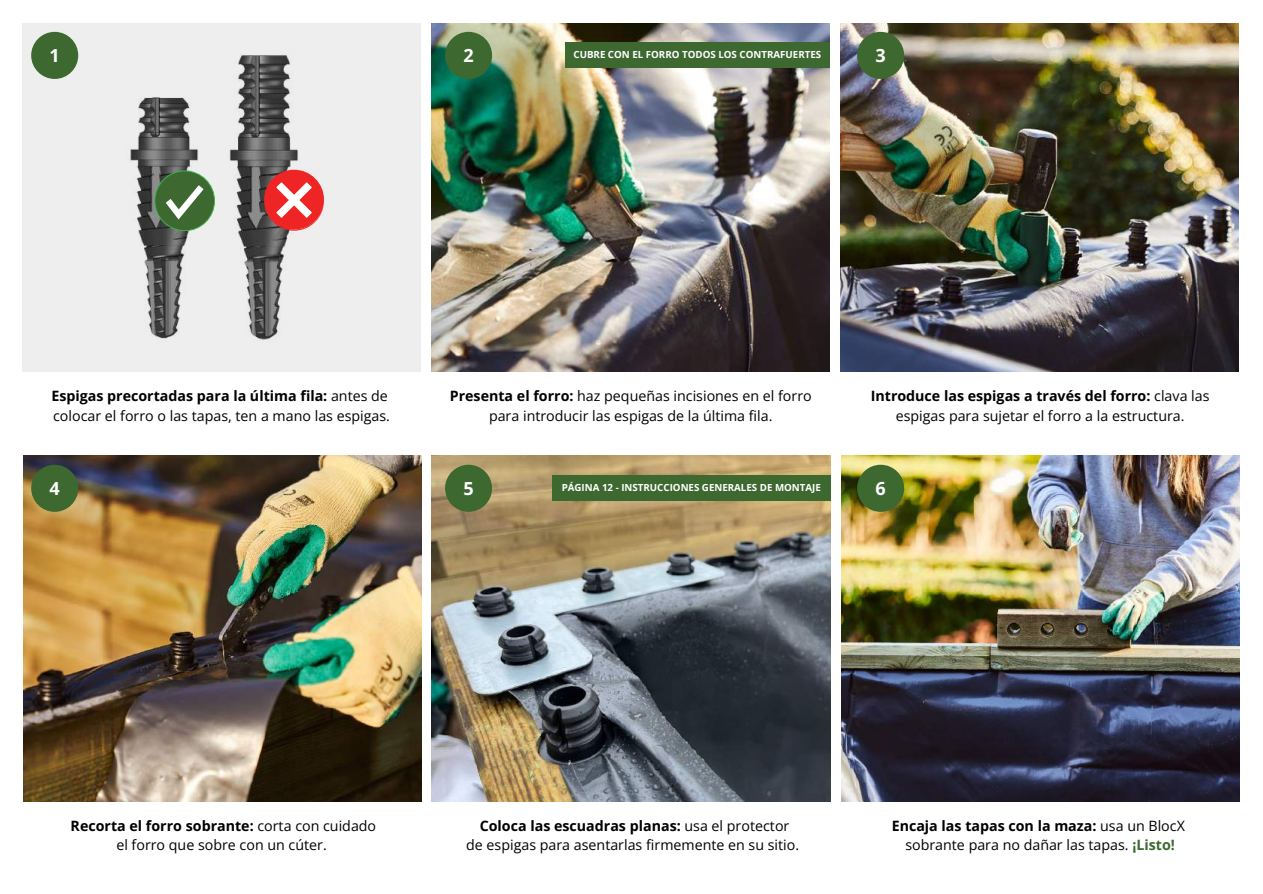
<style>
.page{position:relative;width:1263px;height:894px;background:#fff}
.page>*{position:absolute;margin:0;border:0;box-sizing:border-box;transform-origin:0 0}
.t1{font:700 18px "Open Sans";color:#fff}
.t2{font:14.25px/19.2px "Open Sans";color:#000;text-align:center}
.t3{font:700 9.75px "Open Sans";color:#fff}
.s1{font-weight:700}
.s2{font-weight:700;color:#3d6830}
</style>
<div class="page">
<div style="left:23px;top:24px;width:398px;height:348px;background:#eee"></div>
<img style="left:431px;top:24px;width:398px;height:348px">
<img style="left:841px;top:24px;width:398px;height:348px">
<img style="left:24px;top:455px;width:398px;height:346px">
<img style="left:432px;top:455px;width:398px;height:346px">
<img style="left:841px;top:455px;width:399px;height:346px">
<div style="left:31px;top:32px;width:47px;height:47px;background:#3d6830;border-radius:50%"></div>
<div style="left:445px;top:32px;width:47px;height:47px;background:#3d6830;border-radius:50%"></div>
<div style="left:857px;top:32px;width:47px;height:47px;background:#3d6830;border-radius:50%"></div>
<div style="left:31px;top:464px;width:47px;height:47px;background:#3d6830;border-radius:50%"></div>
<div style="left:445px;top:464px;width:47px;height:47px;background:#3d6830;border-radius:50%"></div>
<div style="left:857px;top:464px;width:47px;height:47px;background:#3d6830;border-radius:50%"></div>
<img style="left:229px;top:54px;width:71px;height:286px">
<img style="left:130px;top:97px;width:76px;height:242px">
<svg style="left:264px;top:170px;width:60px;height:60px;background:#e06262"></svg>
<div style="left:155px;top:171px;width:59px;height:59px;background:#3d6830;border-radius:50%"></div>
<div style="left:155px;top:171px;width:59px;height:59px;border:1px solid #3fb24f;border-radius:50%"></div>
<svg style="left:166px;top:185px;width:38px;height:34px"></svg>
<div style="left:552px;top:475px;width:279px;height:26px;background:#3d6830"></div>
<div style="left:565px;top:43px;width:265px;height:25px;background:#3d6830"></div>
<p class="t1" style="left:50px;top:43px;width:12px">1</p>
<p class="t1" style="left:463px;top:43px;width:12px">2</p>
<p class="t1" style="left:875px;top:43px;width:12px">3</p>
<p class="t3" style="left:573px;top:48px;width:249px">CUBRE CON EL FORRO TODOS LOS CONTRAFUERTES</p>
<p class="t2" style="left:51px;top:386px;width:340px;text-align:left"><span class="s1">Espigas precortadas para la última fila:</span> antes de colocar el forro o las tapas, ten a mano las espigas.</p>
<p class="t2" style="left:450px;top:386px;width:363px"><span class="s1">Presenta el forro:</span> haz pequeñas incisiones en el forro para introducir las espigas de la última fila.</p>
<p class="t2" style="left:871px;top:386px;width:340px"><span class="s1">Introduce las espigas a través del forro:</span> clava las espigas para sujetar el forro a la estructura.</p>
<p class="t1" style="left:50px;top:476px;width:12px">4</p>
<p class="t1" style="left:463px;top:476px;width:12px">5</p>
<p class="t1" style="left:875px;top:476px;width:12px">6</p>
<p class="t3" style="left:562px;top:481px;width:261px">PÁGINA 12 - INSTRUCCIONES GENERALES DE MONTAJE</p>
<p class="t2" style="left:71px;top:815px;width:307px"><span class="s1">Recorta el forro sobrante:</span> corta con cuidado el forro que sobre con un cúter.</p>
<p class="t2" style="left:466px;top:815px;width:334px"><span class="s1">Coloca las escuadras planas:</span> usa el protector<br>de espigas para asentarlas firmemente en su sitio.</p>
<p class="t2" style="left:892px;top:815px;width:295px"><span class="s1">Encaja las tapas con la maza:</span> usa un BlocX sobrante para no dañar las tapas. <span class="s2">¡Listo!</span></p>
</div>
